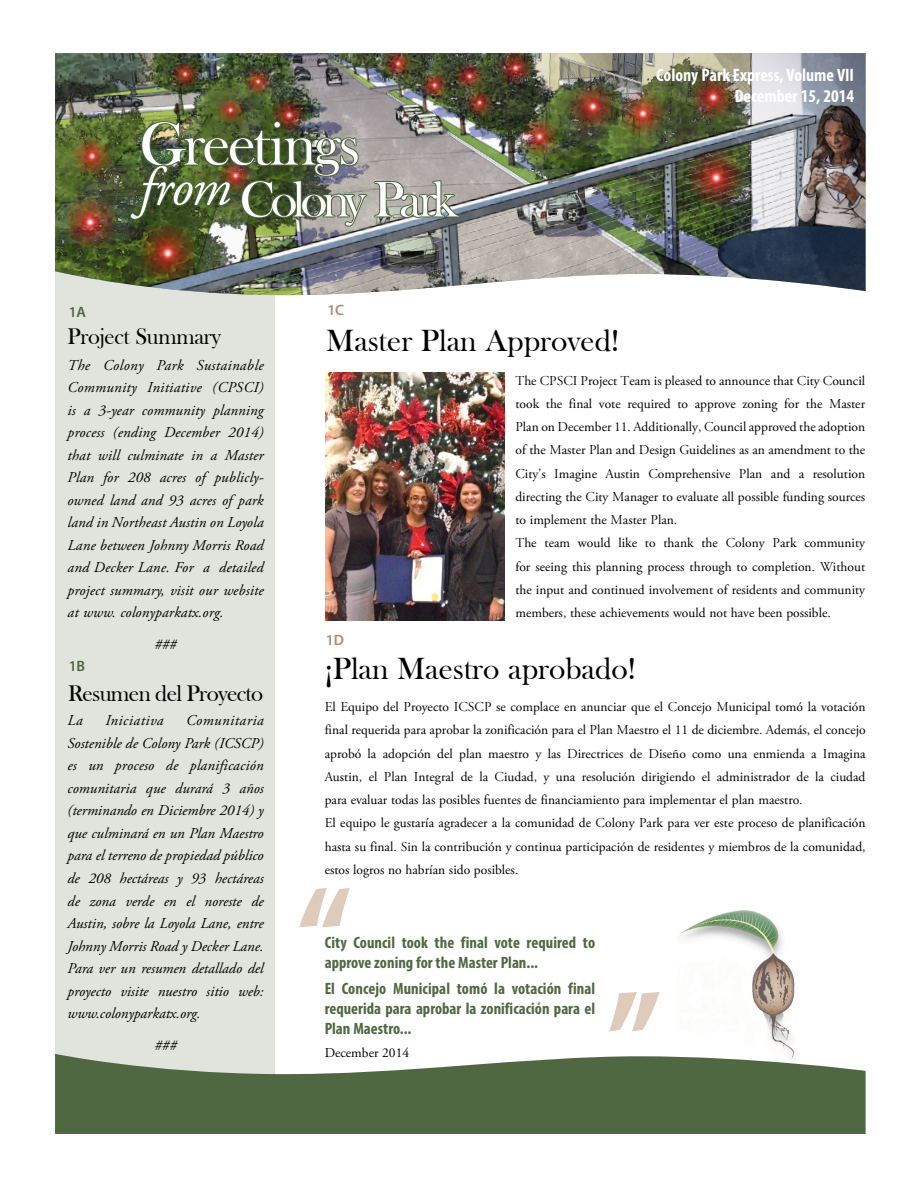
<style>
.page{position:relative;width:918px;height:1188px;background:#fff}
.page>*{position:absolute;margin:0;border:0;box-sizing:border-box;transform-origin:0 0}
.t1{font:62.25px "Bask Old Face";letter-spacing:-.035em;color:#fff}
.t2{font:51.45px "Bask Old Face";letter-spacing:-.09em;color:#fff}
.t3{font:31.5px "Bask Old Face";color:#000}
.t4{font:23.25px "Bask Old Face";letter-spacing:-.03em;color:#000}
.t5{font:23.25px "Bask Old Face";letter-spacing:-.01em;color:#000}
.t6{font:700 condensed 18px/21px "Myriad Pro";color:#fff;text-align:right}
.t7{font:700 condensed 16.5px/19.8px "Myriad Pro";color:#506841}
.t8{font:italic 15px/22.5px "Adobe Garamond Pro";letter-spacing:.01em;color:#000;text-align:justify}
.t9{font:italic 15px "Adobe Garamond Pro";letter-spacing:.035em;color:#000}
.t10{font:600 15px "Myriad Pro";color:#506841}
.t11{font:600 15px "Myriad Pro";color:#ae8a6e}
.t12{font:13.5px/23.2px "Adobe Garamond Pro";color:#000}
</style>
<div class="page">
<div style="left:55px;top:254px;width:220px;height:829px;background:#e0e4dd"></div>
<div style="left:675px;top:907px;width:124px;height:154px;background:#fff;opacity:.75"></div>
<img style="left:55px;top:53px;width:811px;height:243px">
<svg style="left:55px;top:1054px;width:811px;height:80px;background:#667b59"></svg>
<img style="left:325px;top:372px;width:180px;height:248px">
<img style="left:452px;top:58px;width:35px;height:36px">
<img style="left:494px;top:52px;width:43px;height:37px">
<img style="left:68px;top:131px;width:49px;height:49px">
<img style="left:68px;top:199px;width:55px;height:55px">
<img style="left:138px;top:249px;width:55px;height:33px">
<img style="left:515px;top:119px;width:49px;height:42px">
<img style="left:564px;top:84px;width:55px;height:52px">
<img style="left:614px;top:91px;width:55px;height:52px">
<img style="left:687px;top:68px;width:55px;height:54px">
<img style="left:687px;top:149px;width:55px;height:55px">
<img style="left:267px;top:100px;width:43px;height:19px">
<img style="left:417px;top:74px;width:35px;height:28px">
<img style="left:380px;top:53px;width:35px;height:28px">
<img style="left:241px;top:71px;width:34px;height:28px">
<img style="left:168px;top:63px;width:35px;height:28px">
<img style="left:213px;top:99px;width:35px;height:20px">
<img style="left:462px;top:92px;width:35px;height:28px">
<svg style="left:609px;top:992px;width:51px;height:39px"></svg>
<svg style="left:299px;top:888px;width:51px;height:39px"></svg>
<img style="left:129px;top:119px;width:332px;height:130px">
<p class="t1" style="left:139px;top:110px;width:222px">Greetings</p>
<p class="t2" style="left:139px;top:171px;width:320px"><sup>from</sup> Colony Park</p>
<p class="t6" style="left:657px;top:64px;width:199px">Colony Park Express, Volume VII<br>December 15, 2014</p>
<p class="t10" style="left:69px;top:302px;width:19px">1A</p>
<p class="t11" style="left:327px;top:301px;width:18px">1C</p>
<p class="t5" style="left:68px;top:323px;width:155px">Project Summary</p>
<p class="t8" style="left:68px;top:354px;width:198px">The Colony Park Sustainable Community Initiative (CPSCI) is a 3-year community planning process (ending December 2014) that will culminate in a Master Plan for 208 acres of publicly&shy;owned land and 93 acres of park land in Northeast Austin on Loyola Lane between Johnny Morris Road and Decker Lane. For a detailed project summary, visit our website at www. colonyparkatx.org.</p>
<p class="t8" style="left:155px;top:633px;width:24px">###</p>
<p class="t3" style="left:326px;top:324px;width:295px">Master Plan Approved!</p>
<p class="t12" style="left:515px;top:369px;width:351px">The CPSCI Project Team is pleased to announce that City Council took the final vote required to approve zoning for the Master Plan on December 11. Additionally, Council approved the adoption of the Master Plan and Design Guidelines as an amendment to the City’s Imagine Austin Comprehensive Plan and a resolution directing the City Manager to evaluate all possible funding sources to implement the Master Plan.<br>The team would like to thank the Colony Park community for seeing this planning process through to completion. Without the input and continued involvement of residents and community members, these achievements would not have been possible.</p>
<p class="t11" style="left:326px;top:630px;width:20px">1D</p>
<p class="t10" style="left:69px;top:656px;width:18px">1B</p>
<p class="t4" style="left:68px;top:680px;width:197px">Resumen del Proyecto</p>
<p class="t8" style="left:68px;top:710px;width:198px;text-indent:118px">Comunitaria Sostenible de Colony Park (ICSCP) es un proceso de planificación comunitaria que durará 3 años (terminando en Diciembre 2014) y que culminará en un Plan Maestro para el terreno de propiedad público de 208 hectáreas y 93 hectáreas de zona verde en el noreste de Austin, sobre la Loyola Lane, entre Johnny Morris Road y Decker Lane.<br>Para ver un resumen detallado del proyecto visite nuestro sitio web: www.colonyparkatx.org.</p>
<p class="t8" style="left:154px;top:1034px;width:24px">###</p>
<p class="t8" style="left:68px;top:710px;width:17px">La</p>
<p class="t9" style="left:105px;top:712px;width:60px">Iniciativa</p>
<p class="t3" style="left:325px;top:651px;width:313px">¡Plan Maestro aprobado!</p>
<p class="t12" style="left:325px;top:696px;width:542px">El Equipo del Proyecto ICSCP se complace en anunciar que el Concejo Municipal tomó la votación final requerida para aprobar la zonificación para el Plan Maestro el 11 de diciembre. Además, el concejo aprobó la adopción del plan maestro y las Directrices de Diseño como una enmienda a Imagina Austin, el Plan Integral de la Ciudad, y una resolución dirigiendo el administrador de la ciudad para evaluar todas las posibles fuentes de financiamiento para implementar el plan maestro.<br>El equipo le gustaría agradecer a la comunidad de Colony Park para ver este proceso de planificación hasta su final. Sin la contribución y continua participación de residentes y miembros de la comunidad, estos logros no habrían sido posibles.</p>
<p class="t7" style="left:325px;top:932px;width:272px">City Council took the final vote required to approve zoning for the Master Plan...</p>
<p class="t7" style="left:325px;top:978px;width:272px;text-align:justify">El Concejo Municipal tomó la votación final requerida para aprobar la zonificación para el Plan Maestro...</p>
<p class="t12" style="left:325px;top:1041px;width:86px">December 2014</p>
</div>
